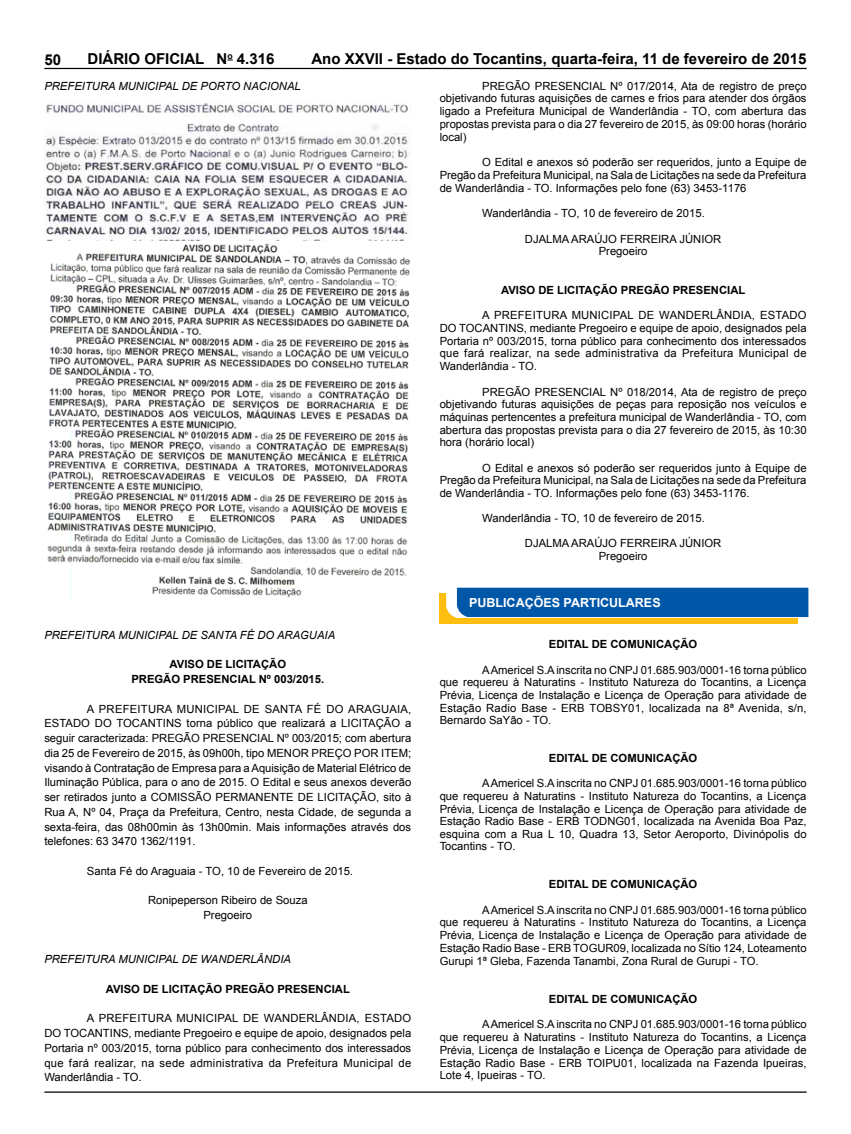
<style>
.page{position:relative;width:851px;height:1134px;background:#fff}
.page>*{position:absolute;margin:0;border:0;box-sizing:border-box;transform-origin:0 0}
.t1{font:700 15px "Arial";color:#000}
.t2{font:700 12.5px "Arial";color:#fff}
.t3{font:11.25px/12.8px "Arial";color:#000;text-align:justify}
.t4{font:700 11.25px/14.8px "Arial";color:#000;text-align:center}
.t5{font:italic 11.25px "Arial";color:#000}
.t6{font:700 8.75px "Arial";color:#000}
</style>
<div class="page">
<hr style="left:44px;top:68px;width:762px;height:1px;background:#000">
<hr style="left:44px;top:1091px;width:762px;height:2px;background:#000">
<img style="left:46px;top:103px;width:365px;height:13px">
<img style="left:44px;top:122px;width:367px;height:119px">
<img style="left:47px;top:243px;width:363px;height:357px">
<div style="left:439px;top:593px;width:359px;height:30px;background:#febe10"></div>
<div style="left:446px;top:588px;width:362px;height:30px;background:#0057a8"></div>
<h1 class="t1" style="left:88px;top:49px;width:141px">DIÁRIO OFICIAL N</h1>
<h1 class="t1" style="left:311px;top:49px;width:496px">Ano XXVII - Estado do Tocantins, quarta-feira, 11 de fevereiro de 2015</h1>
<h1 class="t1" style="left:45px;top:50px;width:18px">50</h1>
<h1 class="t1" style="left:237px;top:49px;width:39px">4.316</h1>
<p class="t5" style="left:44px;top:78px;width:258px">PREFEITURA MUNICIPAL DE PORTO NACIONAL</p>
<p class="t6" style="left:227px;top:50px;width:7px">o</p>
<p class="t3" style="left:439px;top:79px;width:368px;text-indent:43px">PREGÃO PRESENCIAL Nº 017/2014, Ata de registro de preço objetivando futuras aquisições de carnes e frios para atender dos órgãos ligado a Prefeitura Municipal de Wanderlândia - TO, com abertura das propostas prevista para o dia 27 fevereiro de 2015, às 09:00 horas (horário local)</p>
<p class="t3" style="left:439px;top:156px;width:368px;text-indent:43px">O Edital e anexos só poderão ser requeridos, junto a Equipe de Pregão da Prefeitura Municipal, na Sala de Licitações na sede da Prefeitura de Wanderlândia - TO. Informações pelo fone (63) 3453-1176</p>
<p class="t3" style="left:482px;top:207px;width:224px">Wanderlândia - TO, 10 de fevereiro de 2015.</p>
<p class="t3" style="left:525px;top:232px;width:198px;text-align:center">DJALMA ARAÚJO FERREIRA JÚNIOR<br>Pregoeiro</p>
<p class="t4" style="left:501px;top:283px;width:245px">AVISO DE LICITAÇÃO PREGÃO PRESENCIAL</p>
<p class="t3" style="left:439px;top:309px;width:368px;text-indent:43px">A PREFEITURA MUNICIPAL DE WANDERLÂNDIA, ESTADO DO TOCANTINS, mediante Pregoeiro e equipe de apoio, designados pela Portaria nº 003/2015, torna público para conhecimento dos interessados que fará realizar, na sede administrativa da Prefeitura Municipal de Wanderlândia - TO.</p>
<p class="t3" style="left:439px;top:385px;width:368px;text-indent:43px">PREGÃO PRESENCIAL Nº 018/2014, Ata de registro de preço objetivando futuras aquisições de peças para reposição nos veículos e máquinas pertencentes a prefeitura municipal de Wanderlândia - TO, com abertura das propostas prevista para o dia 27 fevereiro de 2015, às 10:30 hora (horário local)</p>
<p class="t3" style="left:439px;top:461px;width:368px;text-indent:43px">O Edital e anexos só poderão ser requeridos junto à Equipe de Pregão da Prefeitura Municipal, na Sala de Licitações na sede da Prefeitura de Wanderlândia - TO. Informações pelo fone (63) 3453-1176.</p>
<p class="t3" style="left:482px;top:512px;width:224px">Wanderlândia - TO, 10 de fevereiro de 2015.</p>
<p class="t3" style="left:525px;top:537px;width:198px;text-align:center">DJALMA ARAÚJO FERREIRA JÚNIOR<br>Pregoeiro</p>
<p class="t2" style="left:469px;top:594px;width:193px">PUBLICAÇÕES PARTICULARES</p>
<p class="t4" style="left:549px;top:637px;width:150px">EDITAL DE COMUNICAÇÃO</p>
<p class="t3" style="left:439px;top:663px;width:368px;text-indent:43px">A Americel S.A inscrita no CNPJ 01.685.903/0001-16 torna público que requereu à Naturatins - Instituto Natureza do Tocantins, a Licença Prévia, Licença de Instalação e Licença de Operação para atividade de Estação Radio Base - ERB TOBSY01, localizada na 8ª Avenida, s/n, Bernardo SaYão - TO.</p>
<p class="t4" style="left:549px;top:751px;width:150px">EDITAL DE COMUNICAÇÃO</p>
<p class="t3" style="left:439px;top:777px;width:368px;text-indent:43px">A Americel S.A inscrita no CNPJ 01.685.903/0001-16 torna público que requereu à Naturatins - Instituto Natureza do Tocantins, a Licença Prévia, Licença de Instalação e Licença de Operação para atividade de Estação Radio Base - ERB TODNG01, localizada na Avenida Boa Paz, esquina com a Rua L 10, Quadra 13, Setor Aeroporto, Divinópolis do Tocantins - TO.</p>
<p class="t4" style="left:549px;top:877px;width:150px">EDITAL DE COMUNICAÇÃO</p>
<p class="t3" style="left:439px;top:903px;width:368px;text-indent:43px">A Americel S.A inscrita no CNPJ 01.685.903/0001-16 torna público que requereu à Naturatins - Instituto Natureza do Tocantins, a Licença Prévia, Licença de Instalação e Licença de Operação para atividade de Estação Radio Base - ERB TOGUR09, localizada no Sítio 124, Loteamento Gurupi 1ª Gleba, Fazenda Tanambi, Zona Rural de Gurupi - TO.</p>
<p class="t4" style="left:549px;top:992px;width:150px">EDITAL DE COMUNICAÇÃO</p>
<p class="t3" style="left:439px;top:1018px;width:368px;text-indent:43px">A Americel S.A inscrita no CNPJ 01.685.903/0001-16 torna público que requereu à Naturatins - Instituto Natureza do Tocantins, a Licença Prévia, Licença de Instalação e Licença de Operação para atividade de Estação Radio Base - ERB TOIPU01, localizada na Fazenda Ipueiras, Lote 4, Ipueiras - TO.</p>
<p class="t5" style="left:44px;top:628px;width:292px">PREFEITURA MUNICIPAL DE SANTA FÉ DO ARAGUAIA</p>
<p class="t4" style="left:131px;top:657px;width:194px">AVISO DE LICITAÇÃO<br>PREGÃO PRESENCIAL Nº 003/2015.</p>
<p class="t3" style="left:44px;top:701px;width:368px;line-height:14.8px;text-indent:43px">A PREFEITURA MUNICIPAL DE SANTA FÉ DO ARAGUAIA, ESTADO DO TOCANTINS torna público que realizará a LICITAÇÃO a seguir caracterizada: PREGÃO PRESENCIAL Nº 003/2015; com abertura dia 25 de Fevereiro de 2015, às 09h00h, tipo MENOR PREÇO POR ITEM; visando à Contratação de Empresa para a Aquisição de Material Elétrico de Iluminação Pública, para o ano de 2015. O Edital e seus anexos deverão ser retirados junto a COMISSÃO PERMANENTE DE LICITAÇÃO, sito à Rua A, Nº 04, Praça da Prefeitura, Centro, nesta Cidade, de segunda a sexta-feira, das 08h00min às 13h00min. Mais informações através dos telefones: 63 3470 1362/1191.</p>
<p class="t3" style="left:87px;top:865px;width:267px">Santa Fé do Araguaia - TO, 10 de Fevereiro de 2015.</p>
<p class="t3" style="left:148px;top:893px;width:161px;line-height:14.8px;text-align:center">Ronipeperson Ribeiro de Souza<br>Pregoeiro</p>
<p class="t5" style="left:44px;top:952px;width:248px">PREFEITURA MUNICIPAL DE WANDERLÂNDIA</p>
<p class="t4" style="left:106px;top:982px;width:245px">AVISO DE LICITAÇÃO PREGÃO PRESENCIAL</p>
<p class="t3" style="left:44px;top:1011px;width:368px;line-height:14.8px;text-indent:43px">A PREFEITURA MUNICIPAL DE WANDERLÂNDIA, ESTADO DO TOCANTINS, mediante Pregoeiro e equipe de apoio, designados pela Portaria nº 003/2015, torna público para conhecimento dos interessados que fará realizar, na sede administrativa da Prefeitura Municipal de Wanderlândia - TO.</p>
</div>
